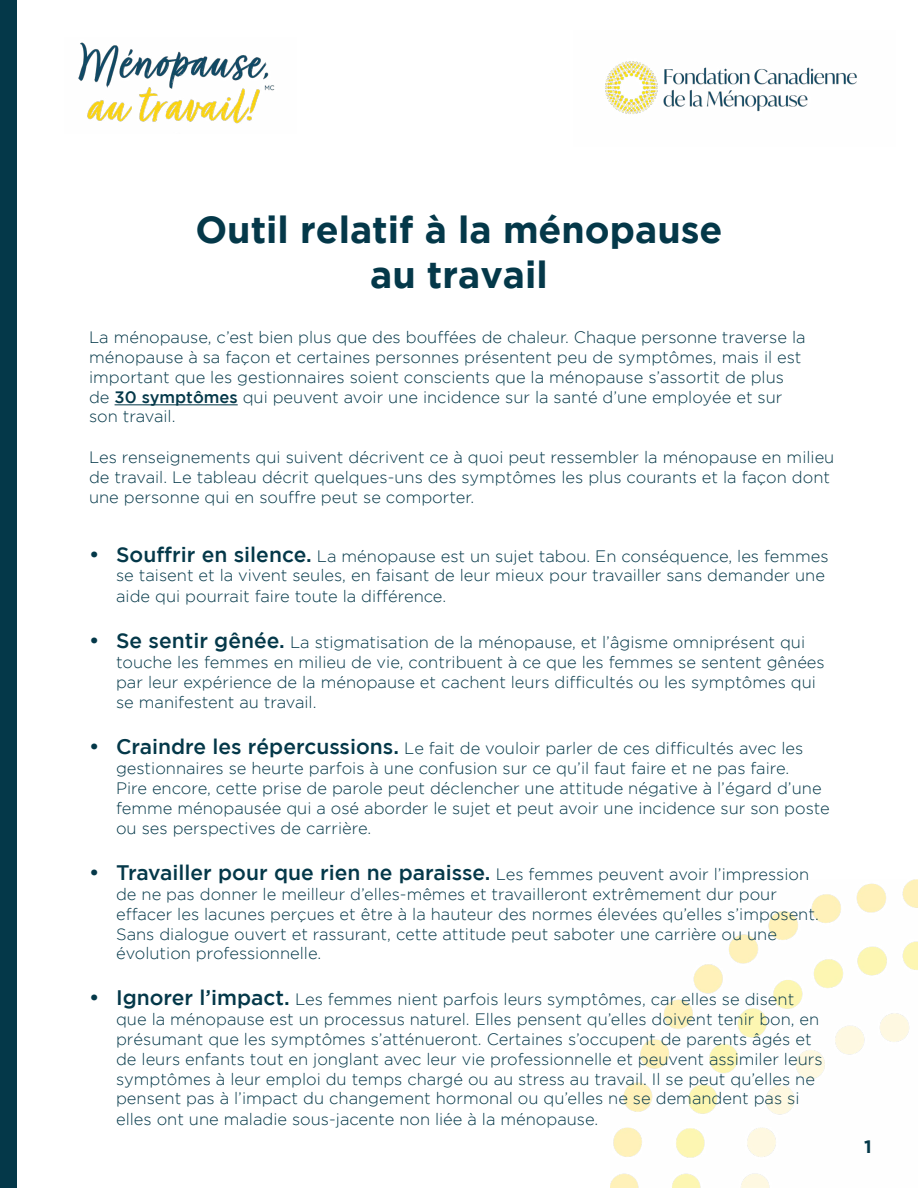
<style>
.page{position:relative;width:918px;height:1188px;background:#fff}
.page>*{position:absolute;margin:0;border:0;box-sizing:border-box;transform-origin:0 0}
.t1{font:700 37.5px/45px "Gotham";color:#043849;text-align:center}
.t2{font:500 21px "Gotham";color:#043849}
.t3{font:700 18px "Gotham";color:#043849}
.t4{font:300 16.5px/19.8px "Gotham";color:#043849}
.s1{font-weight:500}
.s2{font-weight:500;font-size:21px}
.s3{font-weight:300;font-size:16.5px}
</style>
<div class="page">
<img style="left:610px;top:880px;width:308px;height:308px">
<div style="left:0;top:0;width:16px;height:1188px;background:#043849"></div>
<hr style="left:115px;top:405px;width:123px;height:1px;background:#043849">
<img style="left:78px;top:42px;width:197px;height:82px">
<img style="left:605px;top:61px;width:252px;height:53px">
<h1 class="t1" style="left:195px;top:207px;width:529px">Outil relatif à la ménopause au travail</h1>
<p class="t4" style="left:89px;top:327px;width:718px">La ménopause, c’est bien plus que des bouffées de chaleur. Chaque personne traverse la ménopause à sa façon et certaines personnes présentent peu de symptômes, mais il est important que les gestionnaires soient conscients que la ménopause s’assortit de plus de <span class="s1">30 symptômes</span> qui peuvent avoir une incidence sur la santé d’une employée et sur son travail.</p>
<p class="t4" style="left:89px;top:447px;width:747px;line-height:20.2px">Les renseignements qui suivent décrivent ce à quoi peut ressembler la ménopause en milieu de travail. Le tableau décrit quelques-uns des symptômes les plus courants et la façon dont une personne qui en souffre peut se comporter.</p>
<p class="t4" style="left:116px;top:545px;width:714px;line-height:20.2px;text-indent:-27px"><span class="s2">• Souffrir en silence.</span> La ménopause est un sujet tabou. En conséquence, les femmes se taisent et la vivent seules, en faisant de leur mieux pour travailler sans demander une aide qui pourrait faire toute la différence.</p>
<p class="t4" style="left:116px;top:632px;width:710px;text-indent:-27px"><span class="s2">• Se sentir gênée.</span> La stigmatisation de la ménopause, et l’âgisme omniprésent qui touche les femmes en milieu de vie, contribuent à ce que les femmes se sentent gênées par leur expérience de la ménopause et cachent leurs difficultés ou les symptômes qui se manifestent au travail.</p>
<p class="t4" style="left:116px;top:738px;width:715px;text-indent:-27px"><span class="s2">• Craindre les répercussions.</span> Le fait de vouloir parler de ces difficultés avec les gestionnaires se heurte parfois à une confusion sur ce qu’il faut faire et ne pas faire.<br>Pire encore, cette prise de parole peut déclencher une attitude négative à l’égard d’une femme ménopausée qui a osé aborder le sujet et peut avoir une incidence sur son poste ou ses perspectives de carrière.</p>
<p class="t2" style="left:89px;top:861px;width:722px">• Travailler pour que rien ne paraisse. <span class="s3">Les femmes peuvent avoir l’impression</span></p>
<p class="t4" style="left:116px;top:884px;width:704px">de ne pas donner le meilleur d’elles-mêmes et travailleront extrêmement dur pour effacer les lacunes perçues et être à la hauteur des normes élevées qu’elles s’imposent.<br>Sans dialogue ouvert et rassurant, cette attitude peut saboter une carrière ou une évolution professionnelle.</p>
<p class="t4" style="left:116px;top:989px;width:708px;text-indent:-27px"><span class="s2">• Ignorer l’impact.</span> Les femmes nient parfois leurs symptômes, car elles se disent que la ménopause est un processus naturel. Elles pensent qu’elles doivent tenir bon, en présumant que les symptômes s’atténueront. Certaines s’occupent de parents âgés et de leurs enfants tout en jonglant avec leur vie professionnelle et peuvent assimiler leurs symptômes à leur emploi du temps chargé ou au stress au travail. Il se peut qu’elles ne pensent pas à l’impact du changement hormonal ou qu’elles ne se demandent pas si elles ont une maladie sous-jacente non liée à la ménopause.</p>
<p class="t3" style="left:864px;top:1136px;width:9px">1</p>
</div>
